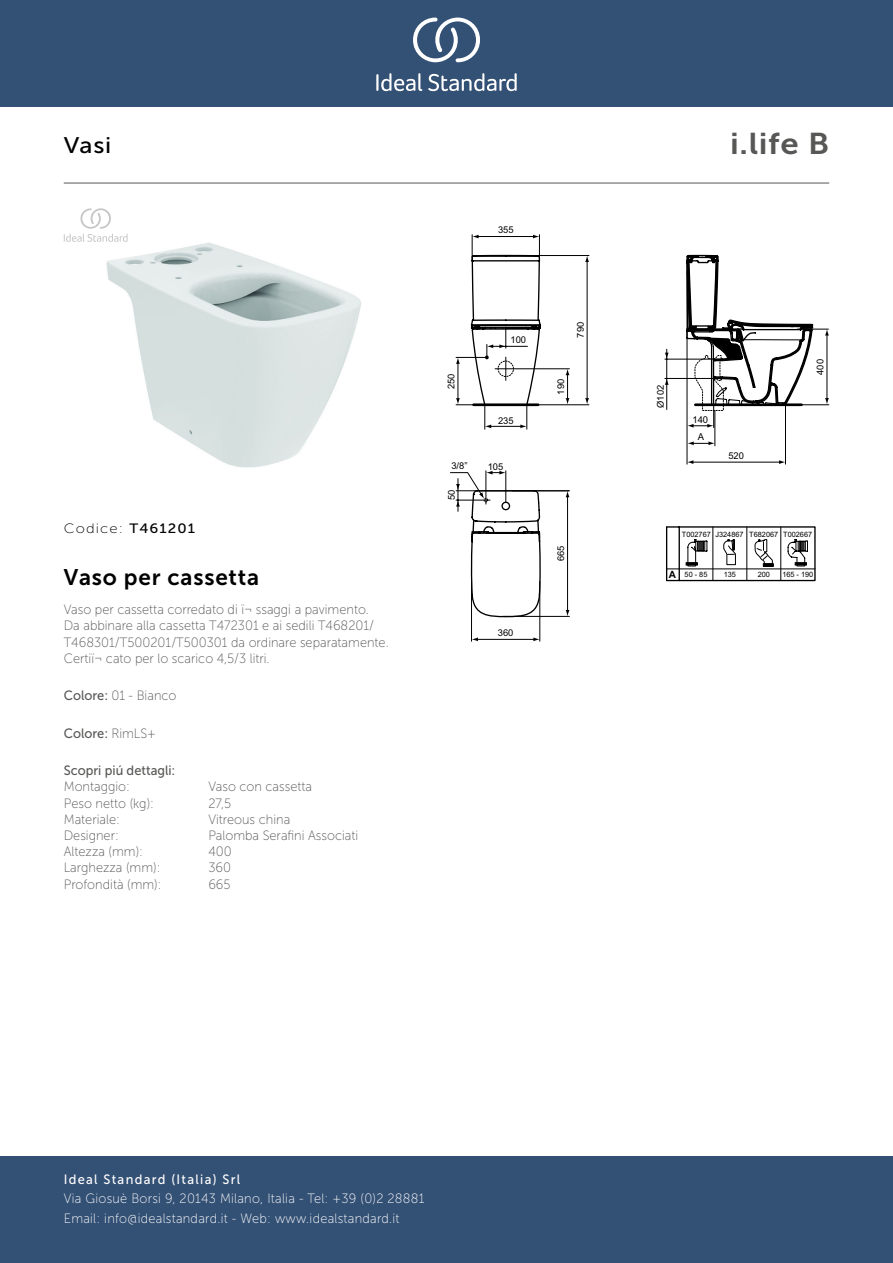
<style>
.page{position:relative;width:893px;height:1263px;background:#fff}
.page>*{position:absolute;margin:0;border:0;box-sizing:border-box;transform-origin:0 0}
._001_Produkttyp{font:30px "Museo Sans 700";color:#575756;scale:1.1 1}
.Article_Name{font:22.5px "Museo Sans 700";letter-spacing:.035em;color:#000}
.t1{font:22.5px "Museo Sans 500";color:#000;scale:1.1 1}
.Marketing_Descriptio{font:13.5px/16.2px "Museo Sans 100";color:#575756;scale:.95 1}
.t2{font:13.5px/19.5px "Museo Sans 100";letter-spacing:.02em;color:#fff;scale:.95 1}
.Designer{font:13.5px "Museo Sans 100";color:#575756;scale:.95 1}
.Colour{font:13.5px "Museo Sans 500";color:#575756;scale:.95 1}
.Mounting{font:13.5px "Museo Sans 100";color:#575756;scale:.95 1}
.t3{font:13.5px "Museo Sans 500";letter-spacing:.1em;color:#fff;scale:.95 1}
.Material{font:13.5px "Museo Sans 100";color:#575756;scale:.95 1}
.Net_Weight__kg{font:13.5px "Museo Sans 100";color:#575756;scale:.95 1}
.Depth__mm{font:13.5px "Museo Sans 100";color:#575756;scale:.95 1}
.Width__mm{font:13.5px "Museo Sans 100";color:#575756;scale:.95 1}
.Colour-2{font:13.5px "Museo Sans 100";color:#575756;scale:.95 1}
.Height__mm{font:13.5px "Museo Sans 100";color:#575756;scale:.95 1}
.t4{font:13.5px "Museo Sans 100";letter-spacing:.075em;color:#000;scale:1.1 1}
.t5{font:700 10.05px "Arial";color:#000}
.t6{font:9.45px/17.5px "Arial";color:#000;text-align:center}
.t7{font:9.3px "Arial";color:#000}
.t8{font:7.35px "Arial";color:#000}
.s1{font-family:"Museo Sans 500"}
.s2{font-family:"Museo Sans 100"}
</style>
<div class="page">
<div style="left:0;top:1157px;width:893px;height:106px;background:#335075"></div>
<div style="left:0;top:0;width:893px;height:107px;background:#335075"></div>
<svg style="left:428px;top:73px;width:89px;height:18px"></svg>
<svg style="left:376px;top:73px;width:46px;height:18px"></svg>
<svg style="left:413px;top:18px;width:67px;height:44px"></svg>
<hr style="left:64px;top:183px;width:765px;height:1px;background:#575756">
<img style="left:106px;top:243px;width:255px;height:225px">
<svg style="left:666px;top:526px;width:150px;height:56px"></svg>
<svg style="left:486px;top:328px;width:287px;height:239px"></svg>
<svg style="left:450px;top:471px;width:91px;height:146px"></svg>
<hr style="left:456px;top:490px;width:113px;height:1px;background:#000">
<hr style="left:477px;top:639px;width:58px;height:1px;background:#000">
<hr style="left:539px;top:581px;width:1px;height:60px;background:#000">
<hr style="left:471px;top:582px;width:1px;height:59px;background:#000">
<svg style="left:533px;top:637px;width:7px;height:4px"></svg>
<svg style="left:472px;top:637px;width:6px;height:4px"></svg>
<hr style="left:567px;top:496px;width:1px;height:116px;background:#000">
<hr style="left:503px;top:616px;width:66px;height:1px;background:#000">
<svg style="left:566px;top:491px;width:3px;height:6px"></svg>
<svg style="left:566px;top:610px;width:3px;height:6px"></svg>
<hr style="left:587px;top:261px;width:1px;height:139px;background:#000">
<hr style="left:515px;top:255px;width:74px;height:1px;background:#000">
<svg style="left:585px;top:398px;width:4px;height:6px"></svg>
<svg style="left:585px;top:256px;width:4px;height:6px"></svg>
<hr style="left:495px;top:368px;width:74px;height:1px;background:#000">
<hr style="left:456px;top:357px;width:31px;height:1px;background:#000">
<svg style="left:566px;top:369px;width:3px;height:35px"></svg>
<hr style="left:458px;top:362px;width:1px;height:38px;background:#000">
<svg style="left:456px;top:398px;width:4px;height:6px"></svg>
<svg style="left:456px;top:357px;width:4px;height:7px"></svg>
<hr style="left:456px;top:404px;width:133px;height:1px;background:#000">
<hr style="left:665px;top:378px;width:50px;height:1px;background:#000">
<hr style="left:665px;top:359px;width:50px;height:1px;background:#000">
<hr style="left:666px;top:349px;width:1px;height:60px;background:#000">
<svg style="left:665px;top:379px;width:4px;height:6px"></svg>
<svg style="left:665px;top:353px;width:4px;height:6px"></svg>
<hr style="left:693px;top:462px;width:88px;height:1px;background:#000">
<svg style="left:688px;top:460px;width:5px;height:4px"></svg>
<svg style="left:779px;top:460px;width:6px;height:4px"></svg>
<hr style="left:687px;top:271px;width:1px;height:193px;background:#000">
<hr style="left:785px;top:405px;width:1px;height:59px;background:#000">
<svg style="left:685px;top:254px;width:129px;height:200px"></svg>
<hr style="left:827px;top:334px;width:1px;height:65px;background:#000">
<hr style="left:797px;top:329px;width:31px;height:1px;background:#000">
<hr style="left:795px;top:404px;width:34px;height:1px;background:#000">
<svg style="left:825px;top:398px;width:4px;height:6px"></svg>
<svg style="left:825px;top:329px;width:4px;height:6px"></svg>
<svg style="left:470px;top:235px;width:72px;height:194px"></svg>
<hr style="left:477px;top:236px;width:57px;height:1px;background:#000">
<svg style="left:64px;top:208px;width:64px;height:34px"></svg>
<p class="t1" style="left:64px;top:133px;width:45px">Vasi</p>
<p class="_001_Produkttyp" style="left:730px;top:127px;width:92px">i.life B</p>
<p class="t4" style="left:64px;top:521px;width:121px">Codice: <span class="s1">T461201</span></p>
<p class="Article_Name" style="left:64px;top:565px;width:197px">Vaso per cassetta</p>
<p class="Marketing_Descriptio" style="left:64px;top:602px;width:344px">Vaso per cassetta corredato di ï¬ ssaggi a pavimento.<br>Da abbinare alla cassetta T472301 e ai sedili T468201/ T468301/T500201/T500301 da ordinare separatamente.<br>Certiï¬ cato per lo scarico 4,5/3 litri.</p>
<p class="Colour-2" style="left:64px;top:688px;width:120px"><span class="s1">Colore:</span> 01 - Bianco</p>
<p class="Colour" style="left:64px;top:726px;width:99px">Colore: <span class="s2">RimLS+</span></p>
<p class="Colour" style="left:64px;top:763px;width:119px">Scopri piú dettagli:</p>
<p class="Mounting" style="left:64px;top:779px;width:71px">Montaggio:</p>
<p class="Mounting" style="left:208px;top:779px;width:111px">Vaso con cassetta</p>
<p class="Net_Weight__kg" style="left:64px;top:796px;width:96px">Peso netto (kg):</p>
<p class="Net_Weight__kg" style="left:208px;top:796px;width:25px">27,5</p>
<p class="Material" style="left:64px;top:812px;width:61px">Materiale:</p>
<p class="Material" style="left:208px;top:812px;width:88px">Vitreous china</p>
<p class="Designer" style="left:64px;top:828px;width:59px">Designer:</p>
<p class="Designer" style="left:208px;top:828px;width:159px">Palomba Serafini Associati</p>
<p class="Height__mm" style="left:64px;top:844px;width:85px">Altezza (mm):</p>
<p class="Height__mm" style="left:208px;top:844px;width:26px">400</p>
<p class="Width__mm" style="left:64px;top:860px;width:103px">Larghezza (mm):</p>
<p class="Width__mm" style="left:208px;top:860px;width:25px">360</p>
<p class="Depth__mm" style="left:64px;top:877px;width:104px">Profondità (mm):</p>
<p class="Depth__mm" style="left:208px;top:877px;width:25px">665</p>
<p class="t7" style="left:498px;top:224px;width:17px">355</p>
<p class="t7" style="left:445px;top:389px;width:17px;rotate:-90deg">250</p>
<p class="t7" style="left:451px;top:460px;width:18px">3/8”</p>
<p class="t7" style="left:446px;top:500px;width:12px;rotate:-90deg">50</p>
<p class="t7" style="left:510px;top:334px;width:17px">100</p>
<p class="t7" style="left:498px;top:414px;width:17px">235</p>
<p class="t7" style="left:488px;top:460px;width:17px">105</p>
<p class="t7" style="left:498px;top:627px;width:17px">360</p>
<p class="t7" style="left:574px;top:338px;width:17px;rotate:-90deg">790</p>
<p class="t7" style="left:555px;top:395px;width:17px;rotate:-90deg">190</p>
<p class="t7" style="left:555px;top:561px;width:17px;rotate:-90deg">665</p>
<p class="t7" style="left:654px;top:408px;width:24px;rotate:-90deg">Ø102</p>
<p class="t6" style="left:692px;top:411px;width:17px">140<br>A</p>
<p class="t7" style="left:728px;top:450px;width:17px">520</p>
<p class="t7" style="left:814px;top:375px;width:17px;rotate:-90deg">400</p>
<p class="t8" style="left:749px;top:529px;width:31px">T682067</p>
<p class="t8" style="left:682px;top:529px;width:31px">T002767</p>
<p class="t8" style="left:783px;top:529px;width:31px">T002667</p>
<p class="t8" style="left:758px;top:570px;width:14px">200</p>
<p class="t8" style="left:715px;top:529px;width:30px">J324867</p>
<p class="t5" style="left:669px;top:568px;width:9px">A</p>
<p class="t8" style="left:685px;top:570px;width:24px">50 - 85</p>
<p class="t8" style="left:724px;top:570px;width:14px">135</p>
<p class="t8" style="left:782px;top:570px;width:33px">165 - 190</p>
<p class="t3" style="left:64px;top:1172px;width:187px">Ideal Standard (Italia) Srl</p>
<p class="t2" style="left:64px;top:1189px;width:381px">Via Giosuè Borsi 9, 20143 Milano, Italia - Tel: +39 (0)2 28881<br>Email: info@idealstandard.it - Web: www.idealstandard.it</p>
</div>
